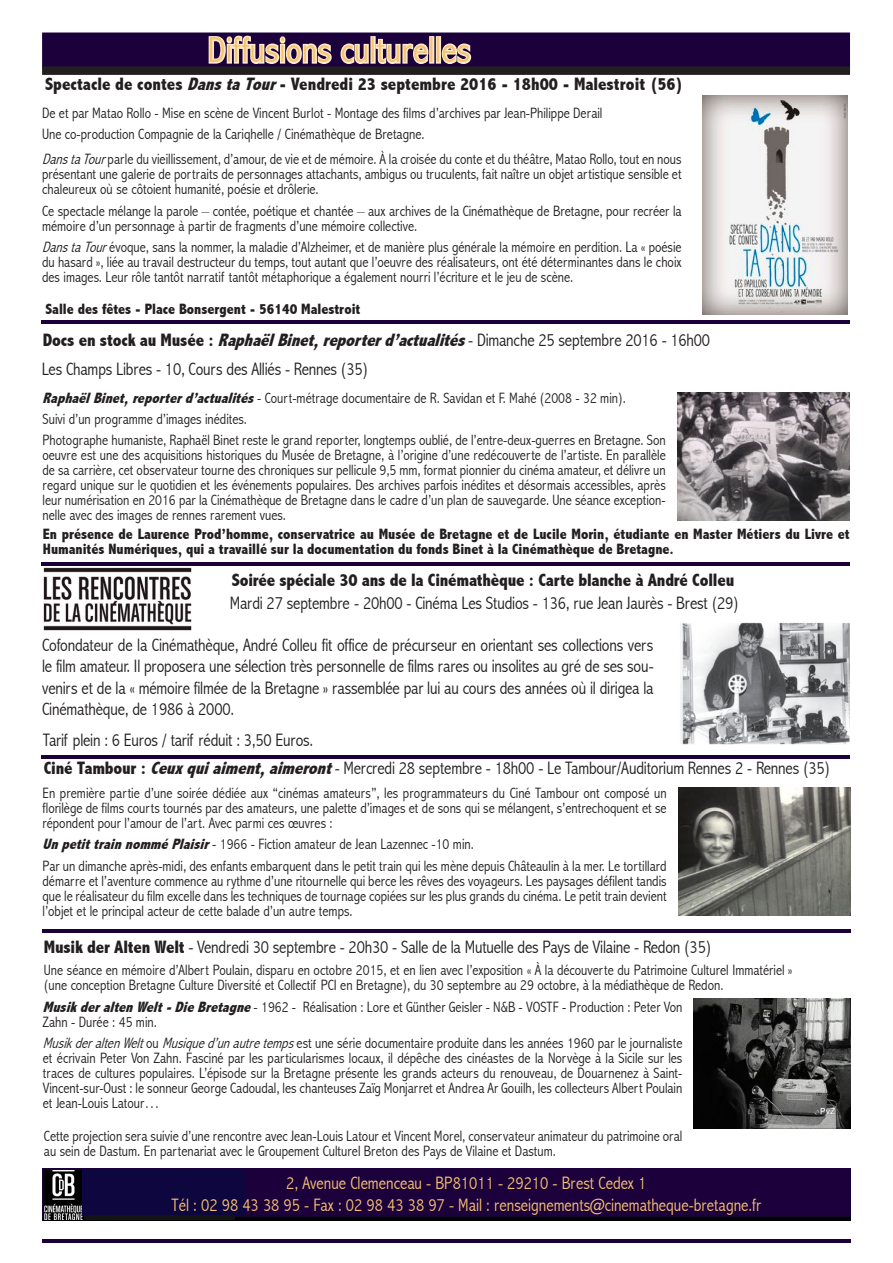
<style>
.page{position:relative;width:893px;height:1263px;background:#fff}
.page>*{position:absolute;margin:0;border:0;box-sizing:border-box;transform-origin:0 0}
.t1{font:300 condensed 36px "Abadi";letter-spacing:.02em;color:#f6c272}
.t2{font:300 condensed 18px/21.6px "Abadi";letter-spacing:-.01em;color:#231f20}
.t3{font:800 condensed 18px "Abadi";letter-spacing:-.005em;color:#231f20}
.t4{font:300 condensed 18px/21.6px "Abadi";color:#f6c272;text-align:center}
.t5{font:300 condensed 15px/15px "Abadi";color:#231f20}
.t6{font:800 condensed 15px/15px "Abadi";color:#231f20}
.s1{font-style:italic}
.s2{font-weight:800}
.s3{font-weight:800;font-style:italic}
</style>
<div class="page">
<div style="left:42px;top:33px;width:808px;height:36px;background:#1c003b"></div>
<div style="left:42px;top:66px;width:808px;height:9px;background:#231f20"></div>
<svg style="left:208px;top:35px;width:221px;height:29px"></svg>
<div style="left:429px;top:36px;width:5px;height:28px;border:3px solid #fcebcf"></div>
<div style="left:436px;top:36px;width:5px;height:28px;border:3px solid #fcebcf"></div>
<svg style="left:440px;top:41px;width:32px;height:23px"></svg>
<img style="left:43px;top:1169px;width:807px;height:51px">
<img style="left:83px;top:1215px;width:151px;height:4px">
<img style="left:44px;top:1170px;width:39px;height:49px">
<hr style="left:42px;top:321px;width:808px;height:3px;background:#1c003b">
<div style="left:82px;top:1170px;width:164px;height:45px;background:#0e063e"></div>
<hr style="left:43px;top:929px;width:808px;height:4px;background:#1c003b">
<img style="left:702px;top:96px;width:146px;height:219px">
<img style="left:677px;top:392px;width:173px;height:128px">
<hr style="left:42px;top:562px;width:808px;height:4px;background:#1c003b">
<img style="left:678px;top:787px;width:173px;height:129px">
<img style="left:44px;top:567px;width:148px;height:64px">
<img style="left:680px;top:622px;width:170px;height:123px">
<img style="left:694px;top:999px;width:156px;height:130px">
<hr style="left:43px;top:1239px;width:808px;height:3px;background:#1c003b">
<hr style="left:42px;top:755px;width:808px;height:3px;background:#1c003b">
<h1 class="t1" style="left:208px;top:31px;width:264px">Diffusions culturelles</h1>
<p class="t3" style="left:45px;top:75px;width:640px">Spectacle de contes <span class="s1">DanstaTour</span>- Vendredi 23 septembre 2016 - 18h00 - Malestroit (56)</p>
<p class="t5" style="left:42px;top:103px;width:562px;line-height:21.5px">De et par Matao Rollo - Mise en scène de Vincent Burlot - Montage des films d’archives par Jean-Philippe Derail<br>Une co-production Compagnie de la Cariqhelle / Cinémathèque de Bretagne.</p>
<p class="t5" style="left:42px;top:152px;width:641px;text-align:justify"><span class="s1">DanstaTour</span>parle du vieillissement, d’amour, de vie et de mémoire. À la croisée du conte et du théâtre, Matao Rollo, tout en nous présentant une galerie de portraits de personnages attachants, ambigus ou truculents, fait naître un objet artistique sensible et chaleureux où se côtoient humanité, poésie et drôlerie.</p>
<p class="t5" style="left:42px;top:204px;width:641px">Ce spectacle mélange la parole – contée, poétique et chantée – aux archives de la Cinémathèque de Bretagne, pour recréer la mémoire d’un personnage à partir de fragments d’une mémoire collective.</p>
<p class="t5" style="left:42px;top:240px;width:641px;text-align:justify"><span class="s1">DanstaTour</span>évoque, sans la nommer, la maladie d’Alzheimer, et de manière plus générale la mémoire en perdition. La « poésie du hasard », liée au travail destructeur du temps, tout autant que l’oeuvre des réalisateurs, ont été déterminantes dans le choix des images. Leur rôle tantôt narratif tantôt métaphorique a également nourri l’écriture et le jeu de scène.</p>
<p class="t6" style="left:45px;top:302px;width:317px">Salle des fêtes - Place Bonsergent - 56140 Malestroit</p>
<p class="t2" style="left:42px;top:326px;width:670px;line-height:28.8px"><span class="s2">Docs en stock au Musée :</span> <span class="s3">RaphaëlBinet,reporterd’actualités</span>- Dimanche 25 septembre 2016 - 16h00<br>Les Champs Libres - 10, Cours des Alliés - Rennes (35)</p>
<p class="t5" style="left:42px;top:387px;width:625px;line-height:21.5px"><span class="s3">RaphaëlBinet,reporterd’actualités</span>- Court-métrage documentaire de R. Savidan et F. Mahé (2008 - 32 min).<br>Suivi d’un programme d’images inédites.<br>Photographe humaniste, Raphaël Binet reste le grand reporter, longtemps oublié, de l’entre-deux-guerres en Bretagne. Son</p>
<p class="t5" style="left:42px;top:448px;width:625px;text-align:justify">oeuvre est une des acquisitions historiques du Musée de Bretagne, à l’origine d’une redécouverte de l’artiste. En parallèle de sa carrière, cet observateur tourne des chroniques sur pellicule 9,5 mm, format pionnier du cinéma amateur, et délivre un regard unique sur le quotidien et les événements populaires. Des archives parfois inédites et désormais accessibles, après leur numérisation en 2016 par la Cinémathèque de Bretagne dans le cadre d’un plan de sauvegarde. Une séance exception&shy;nelle avec des images de rennes rarement vues.</p>
<p class="t6" style="left:43px;top:527px;width:808px">En présence de Laurence Prod’homme, conservatrice au Musée de Bretagne et de Lucile Morin, étudiante en Master Métiers du Livre et<br>Humanités Numériques, qui a travaillé sur la documentation du fonds Binet à la Cinémathèque de Bretagne.</p>
<p class="t3" style="left:232px;top:570px;width:504px">Soirée spéciale 30 ans de la Cinémathèque : Carte blanche à André Colleu</p>
<p class="t2" style="left:230px;top:592px;width:511px">Mardi 27 septembre - 20h00 - Cinéma Les Studios - 136, rue Jean Jaurès - Brest (29)</p>
<p class="t2" style="left:42px;top:634px;width:613px;text-align:justify">Cofondateur de la Cinémathèque, André Colleu fit office de précurseur en orientant ses collections vers le film amateur. Il proposera une sélection très personnelle de films rares ou insolites au gré de ses sou&shy;venirs et de la « mémoire filmée de la Bretagne » rassemblée par lui au cours des années où il dirigea la Cinémathèque, de 1986 à 2000.</p>
<p class="t2" style="left:43px;top:730px;width:272px">Tarif plein : 6 Euros / tarif réduit : 3,50 Euros.</p>
<p class="t2" style="left:44px;top:758px;width:788px"><span class="s2">Ciné Tambour :</span> <span class="s3">Ceuxquiaiment,aimeront</span>- Mercredi 28 septembre - 18h00 - Le Tambour/Auditorium Rennes 2 - Rennes (35)</p>
<p class="t5" style="left:43px;top:786px;width:626px;text-align:justify">En première partie d’une soirée dédiée aux “cinémas amateurs”, les programmateurs du Ciné Tambour ont composé un florilège de films courts tournés par des amateurs, une palette d’images et de sons qui se mélangent, s’entrechoquent et se répondent pour l’amour de l’art. Avec parmi ces œuvres :</p>
<p class="t5" style="left:43px;top:834px;width:626px;line-height:21.5px"><span class="s3">UnpetittrainnomméPlaisir</span>- 1966 - Fiction amateur de Jean Lazennec -10 min.<br>Par un dimanche après-midi, des enfants embarquent dans le petit train qui les mène depuis Châteaulin à la mer. Le tortillard</p>
<p class="t5" style="left:43px;top:873px;width:626px;text-align:justify">démarre et l’aventure commence au rythme d’une ritournelle qui berce les rêves des voyageurs. Les paysages défilent tandis que le réalisateur du film excelle dans les techniques de tournage copiées sur les plus grands du cinéma. Le petit train devient l’objet et le principal acteur de cette balade d’un autre temps.</p>
<p class="t2" style="left:44px;top:937px;width:669px"><span class="s2">Musik der Alten Welt</span> - Vendredi 30 septembre - 20h30 - Salle de la Mutuelle des Pays de Vilaine - Redon (35)</p>
<p class="t5" style="left:44px;top:963px;width:750px">Une séance en mémoire d’Albert Poulain, disparu en octobre 2015, et en lien avec l’exposition « À la découverte du Patrimoine Culturel Immatériel » (une conception Bretagne Culture Diversité et Collectif PCI en Bretagne), du 30 septembre au 29 octobre, à la médiathèque de Redon.</p>
<p class="t5" style="left:43px;top:1000px;width:641px"><span class="s3">MusikderaltenWelt-DieBretagne</span>- 1962 - Réalisation : Lore et Günther Geisler - N&amp;B - VOSTF - Production : Peter Von<br>Zahn - Durée : 45 min.</p>
<p class="t5" style="left:43px;top:1036px;width:641px;text-align:justify"><span class="s1">MusikderaltenWelt</span>ou <span class="s1">Musiqued’unautretemps</span>est une série documentaire produite dans les années 1960 par le journaliste et écrivain Peter Von Zahn. Fasciné par les particularismes locaux, il dépêche des cinéastes de la Norvège à la Sicile sur les traces de cultures populaires. L’épisode sur la Bretagne présente les grands acteurs du renouveau, de Douarnenez à Saint-Vincent-sur-Oust : le sonneur George Cadoudal, les chanteuses Zaïg Monjarret et Andrea Ar Gouilh, les collecteurs Albert Poulain et Jean-Louis Latour…</p>
<p class="t5" style="left:44px;top:1129px;width:640px">Cette projection sera suivie d’une rencontre avec Jean-Louis Latour et Vincent Morel, conservateur animateur du patrimoine oral au sein de Dastum. En partenariat avec le Groupement Culturel Breton des Pays de Vilaine et Dastum.</p>
<p class="t4" style="left:172px;top:1173px;width:591px">2, Avenue Clemenceau - BP81011 - 29210 - Brest Cedex 1<br>Tél : 02 98 43 38 95 - Fax : 02 98 43 38 97 - Mail : renseignements@cinematheque-bretagne.fr</p>
</div>
